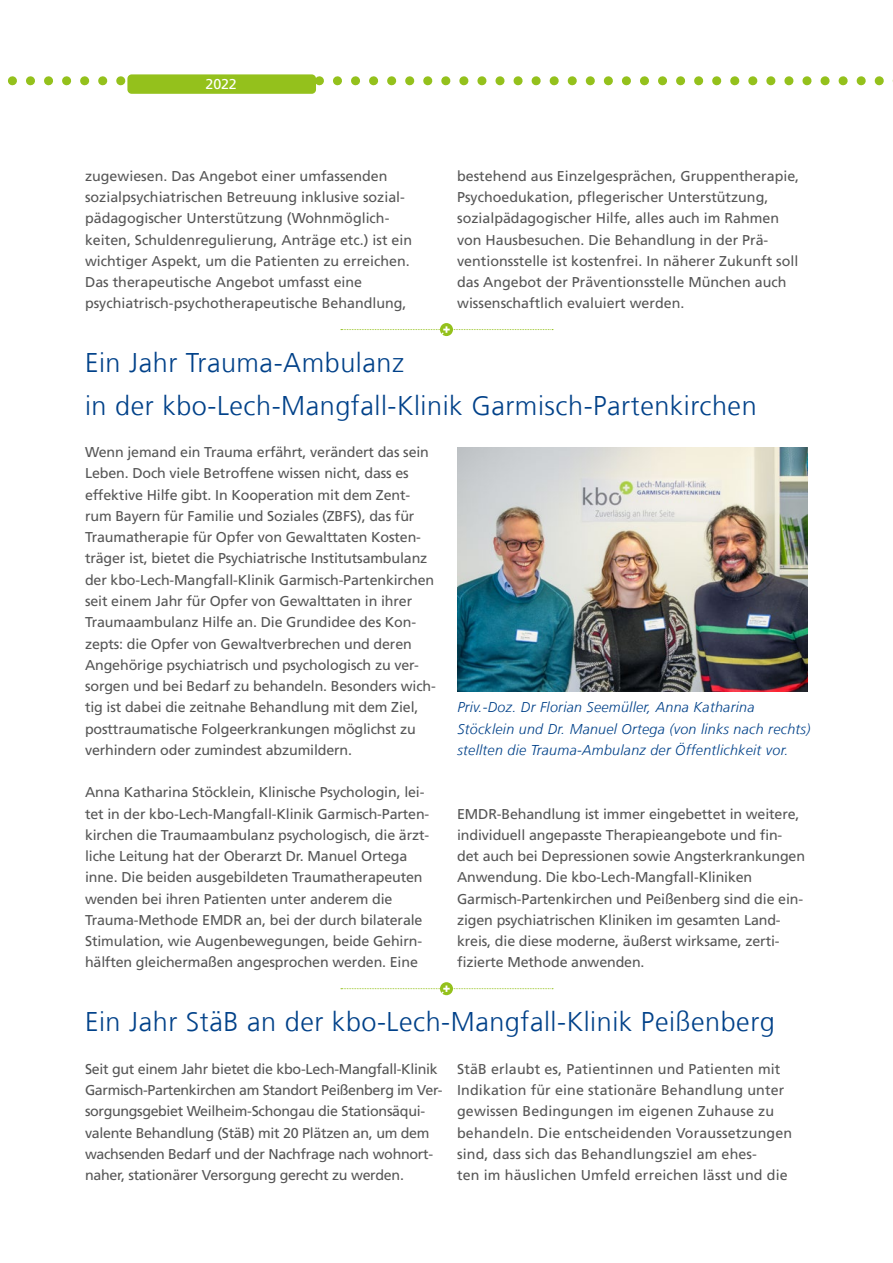
<style>
.page{position:relative;width:893px;height:1263px;background:#fff}
.page>*{position:absolute;margin:0;border:0;box-sizing:border-box;transform-origin:0 0}
.t1{font:300 27px/42.5px "Frutiger LT Com";letter-spacing:.02em;color:#004189}
.t2{font:14.25px/21.3px "Frutiger LT Com";letter-spacing:-.01em;color:#565656}
.t3{font:14.25px/21.3px "Frutiger LT Com";letter-spacing:.01em;color:#565656}
.t4{font:italic 300 14.25px/21.3px "Frutiger LT Com";letter-spacing:.02em;color:#004189}
.t5{font:14.25px "Frutiger LT Com";color:#fff}
</style>
<div class="page">
<svg style="left:7px;top:76px;width:886px;height:9px"></svg>
<div style="left:127px;top:74px;width:189px;height:20px;background:#94c11c;border-radius:4px"></div>
<img style="left:457px;top:447px;width:351px;height:244px">
<svg style="left:341px;top:323px;width:212px;height:13px"></svg>
<svg style="left:341px;top:982px;width:212px;height:13px"></svg>
<p class="t5" style="left:206px;top:76px;width:33px">2022</p>
<p class="t2" style="left:85px;top:165px;width:329px">zugewiesen. Das Angebot einer umfassenden sozialpsychiatrischen Betreuung inklusive sozial&shy;pädagogischer Unterstützung (Wohnmöglich&shy;keiten, Schuldenregulierung, Anträge etc.) ist ein wichtiger Aspekt, um die Patienten zu erreichen.<br>Das therapeutische Angebot umfasst eine psychiatrisch-psychotherapeutische Behandlung,</p>
<p class="t2" style="left:457px;top:165px;width:344px">bestehend aus Einzelgesprächen, Gruppentherapie, Psychoedukation, pflegerischer Unterstützung, sozialpädagogischer Hilfe, alles auch im Rahmen von Hausbesuchen. Die Behandlung in der Prä&shy;ventionsstelle ist kostenfrei. In näherer Zukunft soll das Angebot der Präventionsstelle München auch wissenschaftlich evaluiert werden.</p>
<h1 class="t1" style="left:85px;top:342px;width:673px">Ein Jahr Trauma-Ambulanz<br>in der kbo-Lech-Mangfall-Klinik Garmisch-Partenkirchen</h1>
<p class="t2" style="left:85px;top:442px;width:352px">Wenn jemand ein Trauma erfährt, verändert das sein Leben. Doch viele Betroffene wissen nicht, dass es effektive Hilfe gibt. In Kooperation mit dem Zent&shy;rum Bayern für Familie und Soziales (ZBFS), das für Traumatherapie für Opfer von Gewalttaten Kosten&shy;träger ist, bietet die Psychiatrische Institutsambulanz der kbo-Lech-Mangfall-Klinik Garmisch-Partenkirchen seit einem Jahr für Opfer von Gewalttaten in ihrer Traumaambulanz Hilfe an. Die Grundidee des Kon&shy;zepts: die Opfer von Gewaltverbrechen und deren Angehörige psychiatrisch und psychologisch zu ver&shy;sorgen und bei Bedarf zu behandeln. Besonders wich&shy;tig ist dabei die zeitnahe Behandlung mit dem Ziel, posttraumatische Folgeerkrankungen möglichst zu verhindern oder zumindest abzumildern.</p>
<p class="t2" style="left:85px;top:782px;width:346px">Anna Katharina Stöcklein, Klinische Psychologin, lei&shy;tet in der kbo-Lech-Mangfall-Klinik Garmisch-Parten&shy;kirchen die Traumaambulanz psychologisch, die ärzt&shy;liche Leitung hat der Oberarzt Dr. Manuel Ortega inne. Die beiden ausgebildeten Traumatherapeuten wenden bei ihren Patienten unter anderem die Trauma-Methode EMDR an, bei der durch bilaterale Stimulation, wie Augenbewegungen, beide Gehirn&shy;hälften gleichermaßen angesprochen werden. Eine</p>
<p class="t4" style="left:457px;top:697px;width:354px">Priv.-Doz. Dr Florian Seemüller, Anna Katharina<br>Stöcklein und Dr. Manuel Ortega (von links nach rechts) stellten die Trauma-Ambulanz der Öffentlichkeit vor.</p>
<p class="t2" style="left:457px;top:803px;width:349px">EMDR-Behandlung ist immer eingebettet in weitere, individuell angepasste Therapieangebote und fin&shy;det auch bei Depressionen sowie Angsterkrankungen Anwendung. Die kbo-Lech-Mangfall-Kliniken Garmisch-Partenkirchen und Peißenberg sind die ein&shy;zigen psychiatrischen Kliniken im gesamten Land&shy;kreis, die diese moderne, äußerst wirksame, zerti&shy;fizierte Methode anwenden.</p>
<h1 class="t1" style="left:85px;top:1001px;width:691px">Ein Jahr StäB an der kbo-Lech-Mangfall-Klinik Peißenberg</h1>
<p class="t2" style="left:85px;top:1058px;width:359px">Seit gut einem Jahr bietet die kbo-Lech-Mangfall-Klinik Garmisch-Partenkirchen am Standort Peißenberg im Ver&shy;sorgungsgebiet Weilheim-Schongau die Stationsäqui&shy;valente Behandlung (StäB) mit 20 Plätzen an, um dem wachsenden Bedarf und der Nachfrage nach wohnort&shy;naher, stationärer Versorgung gerecht zu werden.</p>
<p class="t3" style="left:457px;top:1058px;width:336px">StäB erlaubt es, Patientinnen und Patienten mit Indikation für eine stationäre Behandlung unter gewissen Bedingungen im eigenen Zuhause zu behandeln. Die entscheidenden Voraussetzungen sind, dass sich das Behandlungsziel am ehes-<br>ten im häuslichen Umfeld erreichen lässt und die</p>
</div>
